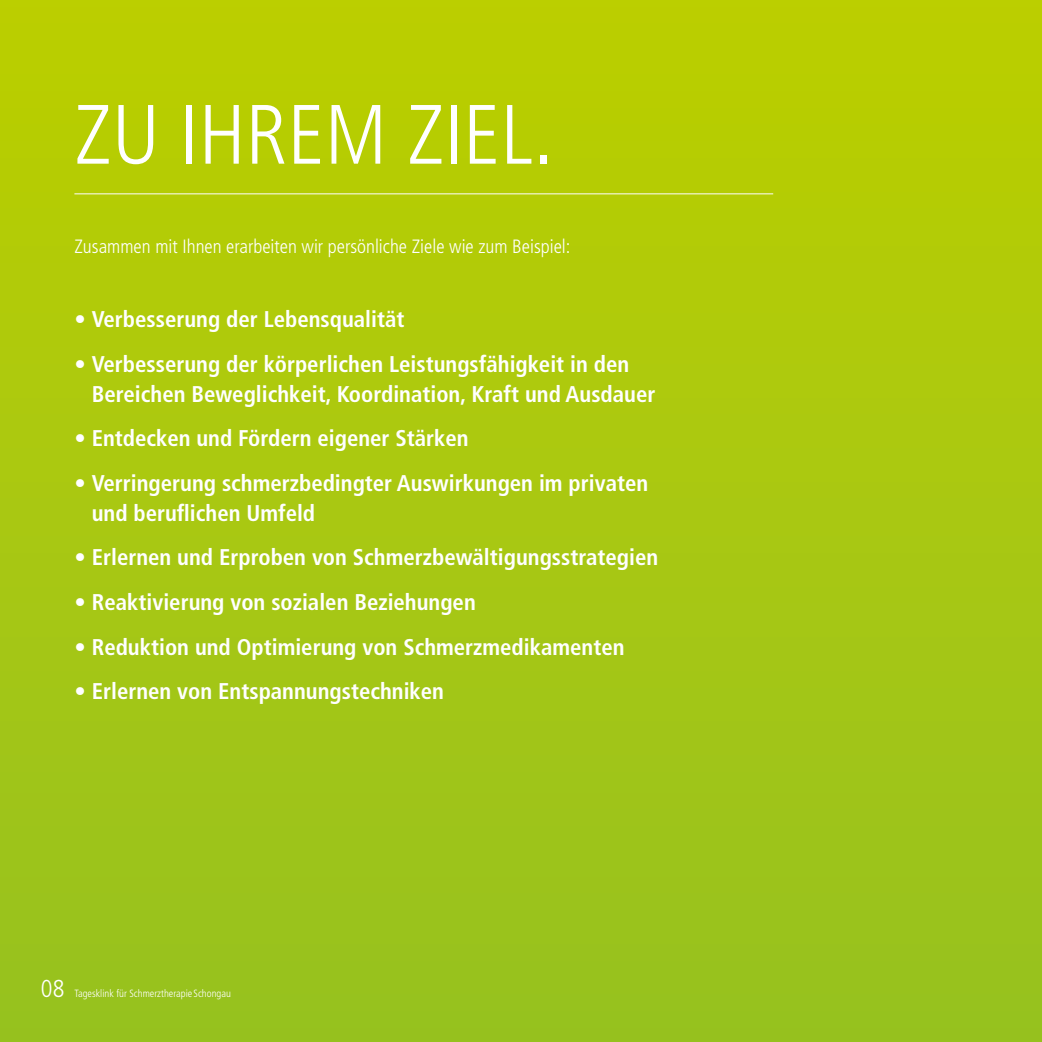
<style>
.page{position:relative;width:1042px;height:1042px;background:#fff}
.page>*{position:absolute;margin:0;border:0;box-sizing:border-box;transform-origin:0 0}
.t1{font:300 condensed 84px "Frutiger LT Std";color:#fff}
.t2{font:300 condensed 24.5px "Frutiger LT Std";color:#fff}
.t3{font:700 condensed 22.75px/29.8px "Frutiger LT Std";color:#fff}
.t4{font:300 condensed 19.25px "Frutiger LT Std";color:#fff}
.t5{font:300 condensed 10.5px "Frutiger LT Std";color:#fff}
</style>
<div class="page">
<div style="left:0;top:0;width:1042px;height:1042px;background:linear-gradient(to bottom,#bbcf00,#96c121)"></div>
<hr style="left:74px;top:193px;width:699px;height:1px;background:#fff">
<h1 class="t1" style="left:74px;top:87px;width:480px">ZU IHREM ZIEL.</h1>
<p class="t4" style="left:74px;top:235px;width:497px">Zusammen mit Ihnen erarbeiten wir persönliche Ziele wie zum Beispiel:</p>
<p class="t3" style="left:74px;top:305px;width:331px">• Verbesserung der Lebensqualität</p>
<p class="t3" style="left:92px;top:349px;width:565px;text-indent:-17px">• Verbesserung der körperlichen Leistungsfähigkeit in den<br>Bereichen Beweglichkeit, Koordination, Kraft und Ausdauer</p>
<p class="t3" style="left:74px;top:424px;width:396px">• Entdecken und Fördern eigener Stärken</p>
<p class="t3" style="left:92px;top:468px;width:558px;text-indent:-17px">• Verringerung schmerzbedingter Auswirkungen im privaten und beruflichen Umfeld</p>
<p class="t3" style="left:74px;top:543px;width:585px">• Erlernen und Erproben von Schmerzbewältigungsstrategien</p>
<p class="t3" style="left:74px;top:587px;width:403px">• Reaktivierung von sozialen Beziehungen</p>
<p class="t3" style="left:74px;top:632px;width:552px">• Reduktion und Optimierung von Schmerzmedikamenten</p>
<p class="t3" style="left:74px;top:676px;width:371px">• Erlernen von Entspannungstechniken</p>
<p class="t2" style="left:41px;top:974px;width:25px">08</p>
<p class="t5" style="left:74px;top:987px;width:158px">Tagesklink für Schmerztherapie Schongau</p>
</div>
